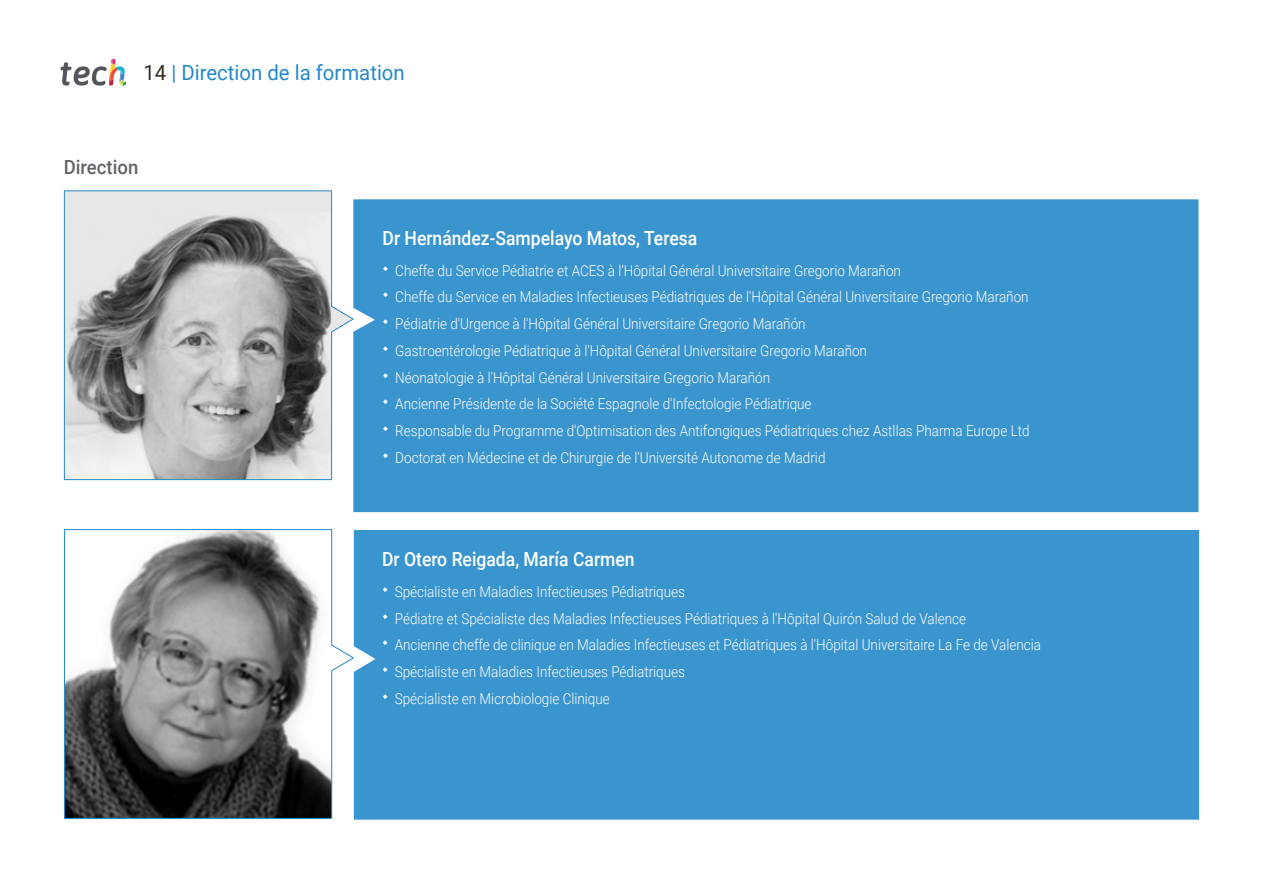
<style>
.page{position:relative;width:1263px;height:893px;background:#fff}
.page>*{position:absolute;margin:0;border:0;box-sizing:border-box;transform-origin:0 0}
.t1{font:21px "Roboto";color:#2488c9}
.t2{font:500 19.5px "Roboto";color:#fff;scale:.9 1}
.t3{font:500 19.5px "Roboto";color:#61646a;scale:.95 1}
.t4{font:300 15px/26.7px "Roboto";color:#fff;scale:.9 1}
.s1{color:#312e20}
</style>
<div class="page">
<svg style="left:61px;top:59px;width:65px;height:27px"></svg>
<div style="left:353px;top:199px;width:845px;height:313px;background:#3a94ce"></div>
<div style="left:354px;top:530px;width:845px;height:290px;background:#3a94ce"></div>
<svg style="left:64px;top:190px;width:290px;height:290px;background:#afb1b2"></svg>
<svg style="left:64px;top:529px;width:290px;height:290px"></svg>
<svg style="left:383px;top:266px;width:5px;height:5px"></svg>
<svg style="left:383px;top:292px;width:5px;height:5px"></svg>
<svg style="left:383px;top:319px;width:5px;height:5px"></svg>
<svg style="left:383px;top:346px;width:5px;height:5px"></svg>
<svg style="left:383px;top:373px;width:5px;height:5px"></svg>
<svg style="left:383px;top:399px;width:5px;height:5px"></svg>
<svg style="left:383px;top:426px;width:5px;height:5px"></svg>
<svg style="left:383px;top:453px;width:5px;height:5px"></svg>
<svg style="left:383px;top:587px;width:4px;height:5px"></svg>
<svg style="left:383px;top:614px;width:4px;height:5px"></svg>
<svg style="left:383px;top:640px;width:4px;height:5px"></svg>
<svg style="left:383px;top:667px;width:4px;height:5px"></svg>
<svg style="left:383px;top:694px;width:4px;height:5px"></svg>
<h1 class="t1" style="left:144px;top:57px;width:263px"><span class="s1">14</span> | Direction de la formation</h1>
<h2 class="t3" style="left:64px;top:154px;width:80px">Direction</h2>
<h2 class="t2" style="left:383px;top:224px;width:351px">Dr Hernández-Sampelayo Matos, Teresa</h2>
<p class="t4" style="left:395px;top:256px;width:706px">Cheffe du Service Pédiatrie et ACES à l’Hôpital Général Universitaire Gregorio Marañon<br>Cheffe du Service en Maladies Infectieuses Pédiatriques de l'Hôpital Général Universitaire Gregorio Marañon Pédiatrie d'Urgence à l'Hôpital Général Universitaire Gregorio Marañón<br>Gastroentérologie Pédiatrique à l'Hôpital Général Universitaire Gregorio Marañon<br>Néonatologie à l'Hôpital Général Universitaire Gregorio Marañón<br>Ancienne Présidente de la Société Espagnole d'Infectologie Pédiatrique<br>Responsable du Programme d'Optimisation des Antifongiques Pédiatriques chez Astllas Pharma Europe Ltd Doctorat en Médecine et de Chirurgie de l'Université Autonome de Madrid</p>
<h2 class="t2" style="left:382px;top:545px;width:282px">Dr Otero Reigada, María Carmen</h2>
<p class="t4" style="left:395px;top:578px;width:720px">Spécialiste en Maladies Infectieuses Pédiatriques<br>Pédiatre et Spécialiste des Maladies Infectieuses Pédiatriques à l'Hôpital Quirón Salud de Valence<br>Ancienne cheffe de clinique en Maladies Infectieuses et Pédiatriques à l'Hôpital Universitaire La Fe de Valencia Spécialiste en Maladies Infectieuses Pédiatriques<br>Spécialiste en Microbiologie Clinique</p>
</div>
